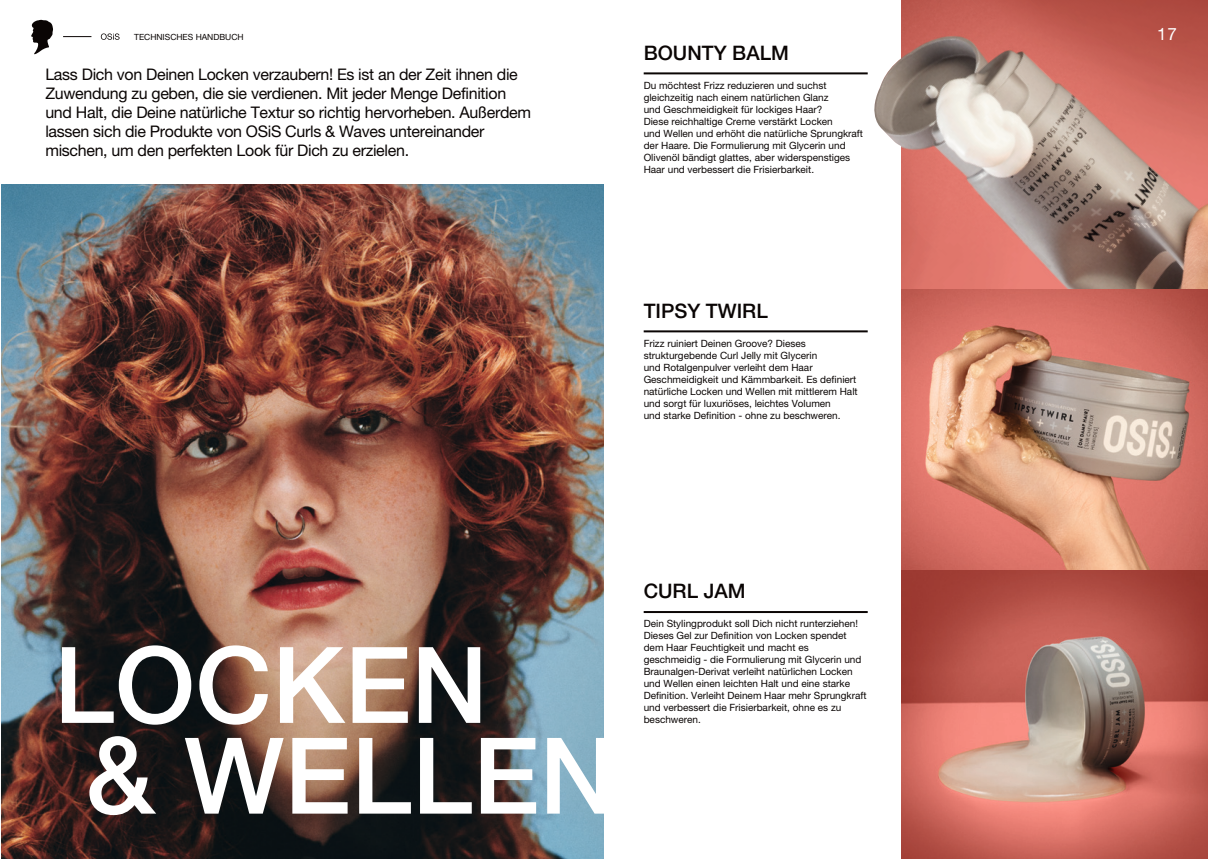
<style>
.page{position:relative;width:1208px;height:859px;background:#fff}
.page>*{position:absolute;margin:0;border:0;box-sizing:border-box;transform-origin:0 0}
.t1{font:500 106px "Helvetica Neue LTW1 G";color:#fff}
.t2{font:500 20px "Helvetica Neue LTW1 G";color:#0a0504}
.t3{font:17px "Helvetica Neue LTW1 G";color:#fff}
.t4{font:16px/19px "Helvetica Neue LTW1 G";letter-spacing:-.02em;color:#0a0504}
.t5{font:10px/12px "Helvetica Neue LTW1 G";color:#0a0504}
.t6{font:8.5px "Helvetica Neue LTW1 G";color:#0a0504}
</style>
<div class="page">
<img style="left:1px;top:184px;width:603px;height:675px">
<svg style="left:31px;top:20px;width:22px;height:34px"></svg>
<svg style="left:63px;top:36px;width:28px;height:1px"></svg>
<svg style="left:101px;top:33px;width:19px;height:7px"></svg>
<img style="left:901px;top:0;width:307px;height:859px">
<img style="left:866px;top:36px;width:170px;height:119px">
<hr style="left:643px;top:72px;width:224px;height:2px;background:#0a0504">
<hr style="left:643px;top:330px;width:224px;height:2px;background:#0a0504">
<hr style="left:643px;top:611px;width:224px;height:2px;background:#0a0504">
<p class="t6" style="left:134px;top:31px;width:111px">TECHNISCHES HANDBUCH</p>
<p class="t4" style="left:45px;top:65px;width:487px">Lass Dich von Deinen Locken verzaubern! Es ist an der Zeit ihnen die Zuwendung zu geben, die sie verdienen. Mit jeder Menge Definition und Halt, die Deine natürliche Textur so richtig hervorheben. Außerdem lassen sich die Produkte von OSiS Curls &amp; Waves untereinander mischen, um den perfekten Look für Dich zu erzielen.</p>
<h2 class="t2" style="left:643px;top:40px;width:147px">BOUNTY BALM</h2>
<p class="t5" style="left:643px;top:79px;width:221px">Du möchtest Frizz reduzieren und suchst gleichzeitig nach einem natürlichen Glanz<br>und Geschmeidigkeit für lockiges Haar?<br>Diese reichhaltige Creme verstärkt Locken<br>und Wellen und erhöht die natürliche Sprungkraft der Haare. Die Formulierung mit Glycerin und Olivenöl bändigt glattes, aber widerspenstiges Haar und verbessert die Frisierbarkeit.</p>
<h2 class="t2" style="left:643px;top:298px;width:126px">TIPSY TWIRL</h2>
<p class="t5" style="left:643px;top:337px;width:215px">Frizz ruiniert Deinen Groove? Dieses strukturgebende Curl Jelly mit Glycerin<br>und Rotalgenpulver verleiht dem Haar Geschmeidigkeit und Kämmbarkeit. Es definiert natürliche Locken und Wellen mit mittlerem Halt und sorgt für luxuriöses, leichtes Volumen<br>und starke Definition - ohne zu beschweren.</p>
<h1 class="t1" style="left:54px;top:621px;width:435px">LOCKEN</h1>
<h1 class="t1" style="left:86px;top:712px;width:531px">&amp; WELLEN</h1>
<h2 class="t2" style="left:643px;top:579px;width:103px">CURL JAM</h2>
<p class="t5" style="left:643px;top:618px;width:224px">Dein Stylingprodukt soll Dich nicht runterziehen!<br>Dieses Gel zur Definition von Locken spendet dem Haar Feuchtigkeit und macht es geschmeidig - die Formulierung mit Glycerin und Braunalgen-Derivat verleiht natürlichen Locken und Wellen einen leichten Halt und eine starke Definition. Verleiht Deinem Haar mehr Sprungkraft und verbessert die Frisierbarkeit, ohne es zu beschweren.</p>
<h3 class="t3" style="left:1157px;top:24px;width:21px">17</h3>
</div>
